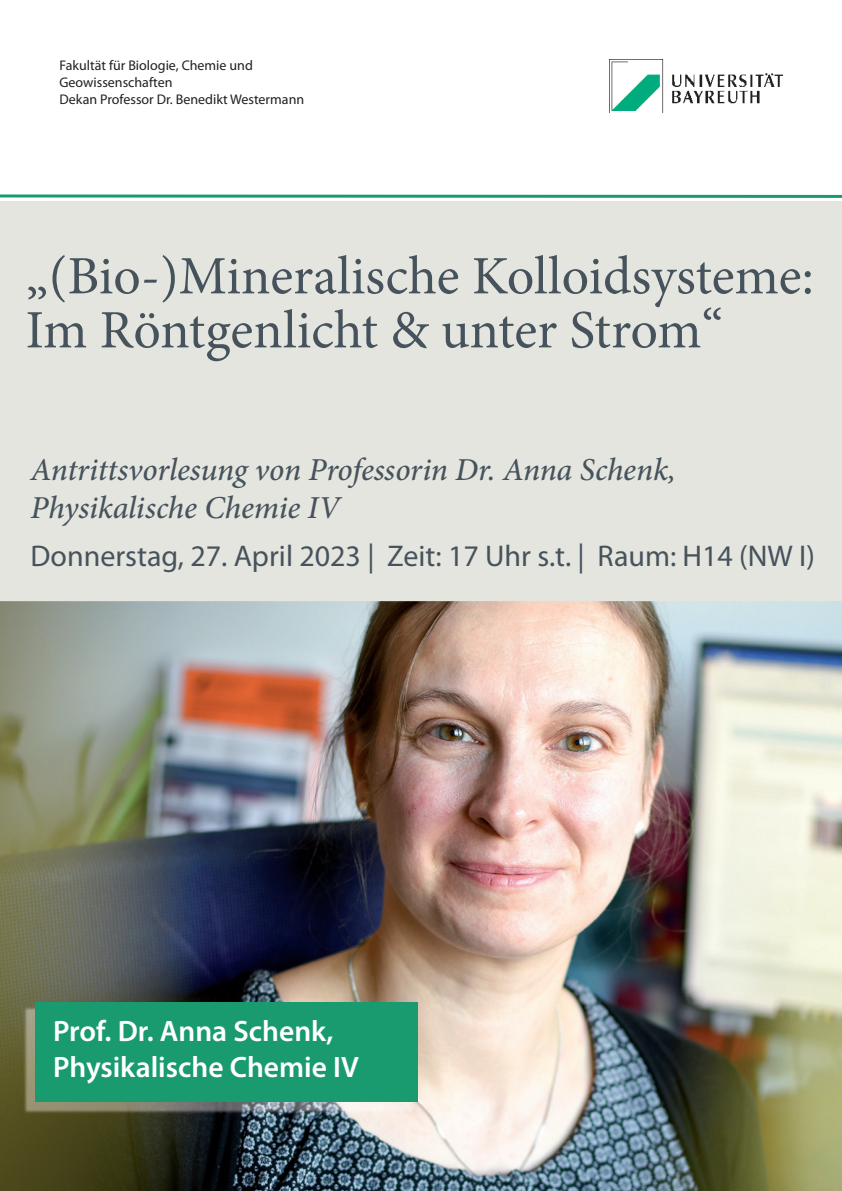
<style>
.page{position:relative;width:842px;height:1191px;background:#fff}
.page>*{position:absolute;margin:0;border:0;box-sizing:border-box;transform-origin:0 0}
.t1{font:54px/54px "Minion Pro";letter-spacing:-.005em;color:#46535d}
.t2{font:italic 500 32px/38.4px "Minion Pro";letter-spacing:-.005em;color:#46535d}
.t3{font:30px "Myriad Pro";color:#46535d}
.t4{font:600 29.6px/35.5px "Myriad Pro";color:#fff}
.t5{font:14px/16.8px "Myriad Pro";color:#231f20}
</style>
<div class="page">
<div style="left:0;top:201px;width:842px;height:990px;background:#e4e5de"></div>
<svg style="left:0;top:194px;width:842px;height:4px;background:#52b392"></svg>
<img style="left:0;top:601px;width:842px;height:590px">
<img style="left:609px;top:59px;width:174px;height:54px">
<img style="left:22px;top:1006px;width:391px;height:107px">
<div style="left:36px;top:1002px;width:382px;height:99px;background:#199b6f"></div>
<p class="t5" style="left:60px;top:57px;width:246px">Fakultät für Biologie, Chemie und<br>Geowissenschaften<br>Dekan Professor Dr. Benedikt Westermann</p>
<h1 class="t1" style="left:26px;top:249px;width:790px">„(Bio-)Mineralische Kolloidsysteme:<br>Im Röntgenlicht &amp; unter Strom“</h1>
<h2 class="t2" style="left:31px;top:450px;width:647px">Antrittsvorlesung von Professorin Dr. Anna Schenk,<br>Physikalische Chemie IV</h2>
<h3 class="t3" style="left:30px;top:537px;width:786px">Donnerstag, 27. April 2023 | Zeit: 17 Uhr s.t. | Raum: H14 (NW I)</h3>
<h3 class="t4" style="left:53px;top:1013px;width:307px">Prof. Dr. Anna Schenk,<br>Physikalische Chemie IV</h3>
</div>
